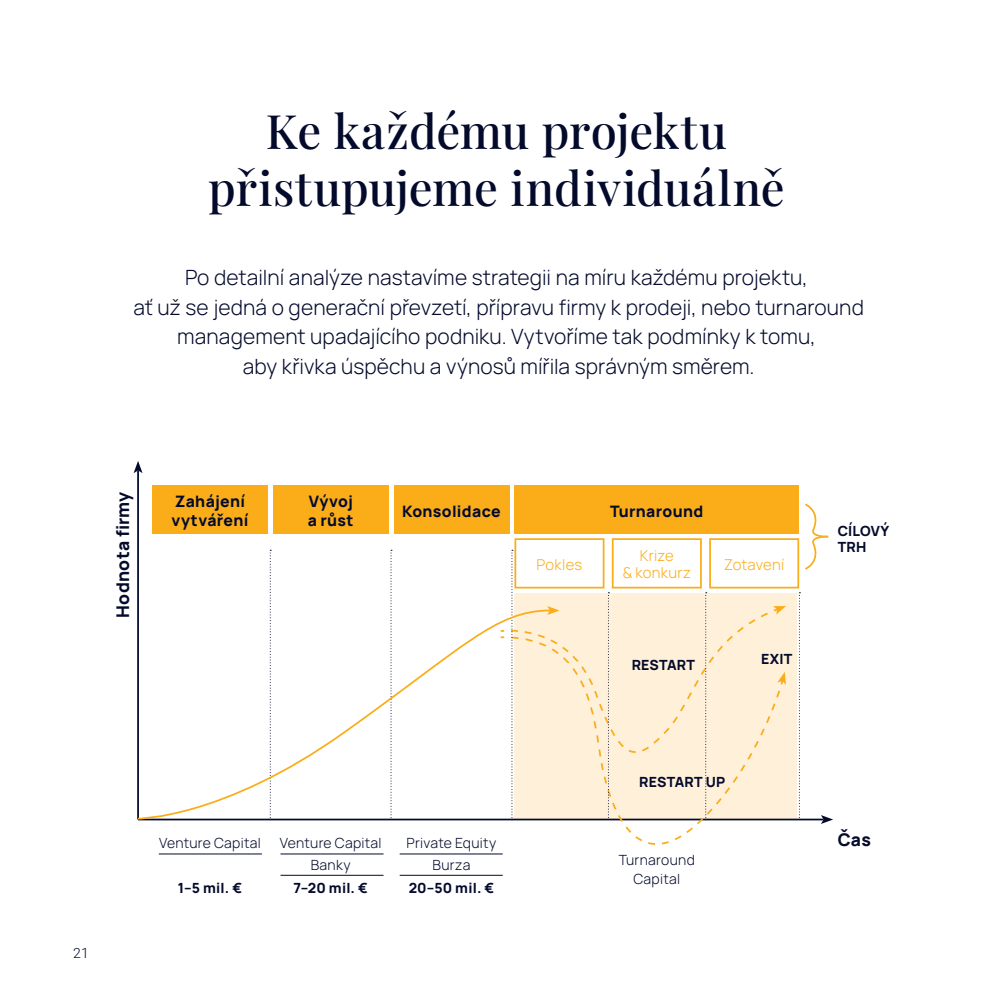
<style>
.page{position:relative;width:993px;height:993px;background:#fff}
.page>*{position:absolute;margin:0;border:0;box-sizing:border-box;transform-origin:0 0}
.t1{font:500 47.25px/56.7px "Playfair Display";letter-spacing:-.005em;color:#030a2b;text-align:center}
.t2{font:300 21px/29.8px "Manrope";letter-spacing:.005em;color:#030a2b;text-align:center}
.t3{font:800 17.5px "Manrope";letter-spacing:.015em;color:#030a2b}
.t4{font:800 15.75px/18.9px "Manrope";letter-spacing:.02em;color:#030a2b}
.t5{font:300 14.88px/17.8px "Manrope";letter-spacing:.02em;color:#faad19;text-align:center}
.t6{font:300 14px/22.8px "Manrope";letter-spacing:.02em;color:#030a2b;text-align:center}
.t7{font:800 14px/16.8px "Manrope";letter-spacing:.015em;color:#030a2b}
.t8{font:300 14px "Roboto";color:#030a2b}
</style>
<div class="page">
<div style="left:514px;top:592px;width:283px;height:227px;background:#fef0d9"></div>
<hr style="left:138px;top:818px;width:685px;height:2px;background:#030a2b">
<svg style="left:820px;top:815px;width:12px;height:8px"></svg>
<div style="left:152px;top:485px;width:115px;height:49px;background:#faad19"></div>
<div style="left:273px;top:485px;width:115px;height:49px;background:#faad19"></div>
<div style="left:393px;top:485px;width:116px;height:49px;background:#faad19"></div>
<div style="left:514px;top:485px;width:284px;height:49px;background:#faad19"></div>
<div style="left:514px;top:538px;width:90px;height:50px;border:2px solid #faad19"></div>
<div style="left:709px;top:538px;width:89px;height:50px;border:2px solid #faad19"></div>
<div style="left:611px;top:538px;width:90px;height:50px;border:2px solid #faad19"></div>
<hr style="left:137px;top:470px;width:2px;height:349px;background:#030a2b">
<svg style="left:133px;top:461px;width:9px;height:12px"></svg>
<svg style="left:805px;top:503px;width:24px;height:67px"></svg>
<svg style="left:270px;top:549px;width:1px;height:58px"></svg>
<svg style="left:390px;top:549px;width:2px;height:58px"></svg>
<svg style="left:798px;top:592px;width:2px;height:227px"></svg>
<svg style="left:137px;top:608px;width:362px;height:212px"></svg>
<svg style="left:499px;top:549px;width:286px;height:306px"></svg>
<hr style="left:280px;top:853px;width:103px;height:1px;background:#030a2b">
<hr style="left:159px;top:853px;width:103px;height:1px;background:#030a2b">
<hr style="left:399px;top:853px;width:103px;height:1px;background:#030a2b">
<hr style="left:280px;top:874px;width:103px;height:1px;background:#030a2b">
<hr style="left:399px;top:874px;width:103px;height:1px;background:#030a2b">
<h1 class="t1" style="left:208px;top:99px;width:578px">Ke každému projektu přistupujeme individuálně</h1>
<p class="t2" style="left:133px;top:261px;width:731px">Po detailní analýze nastavíme strategii na míru každému projektu,<br>ať už se jedná o generační převzetí, přípravu firmy k prodeji, nebo turnaround management upadajícího podniku. Vytvoříme tak podmínky k tomu,<br>aby křivka úspěchu a výnosů mířila správným směrem.</p>
<p class="t3" style="left:108px;top:617px;width:128px;rotate:-90deg">Hodnota firmy</p>
<p class="t4" style="left:171px;top:490px;width:78px">Zahájení vytváření</p>
<p class="t4" style="left:308px;top:490px;width:47px">Vývoj a růst</p>
<p class="t4" style="left:402px;top:499px;width:100px">Konsolidace</p>
<p class="t4" style="left:610px;top:499px;width:95px">Turnaround</p>
<p class="t5" style="left:622px;top:545px;width:70px">Krize<br>&amp; konkurz</p>
<p class="t5" style="left:536px;top:554px;width:47px">Pokles</p>
<p class="t5" style="left:723px;top:554px;width:62px">Zotavení</p>
<p class="t7" style="left:631px;top:654px;width:65px">RESTART</p>
<p class="t7" style="left:761px;top:649px;width:32px">EXIT</p>
<p class="t8" style="left:73px;top:943px;width:17px">21</p>
<p class="t6" style="left:159px;top:830px;width:103px">Venture Capital</p>
<p class="t7" style="left:178px;top:878px;width:66px">1–5 mil. €</p>
<p class="t6" style="left:280px;top:830px;width:103px">Venture Capital<br>Banky</p>
<p class="t7" style="left:293px;top:878px;width:76px">7–20 mil. €</p>
<p class="t6" style="left:406px;top:830px;width:91px">Private Equity<br>Burza</p>
<p class="t7" style="left:408px;top:878px;width:87px">20–50 mil. €</p>
<p class="t7" style="left:639px;top:772px;width:87px">RESTART UP</p>
<p class="t6" style="left:618px;top:849px;width:78px;line-height:19.2px">Turnaround<br>Capital</p>
<p class="t7" style="left:837px;top:520px;width:53px">CÍLOVÝ<br>TRH</p>
<p class="t3" style="left:837px;top:824px;width:35px">Čas</p>
</div>
